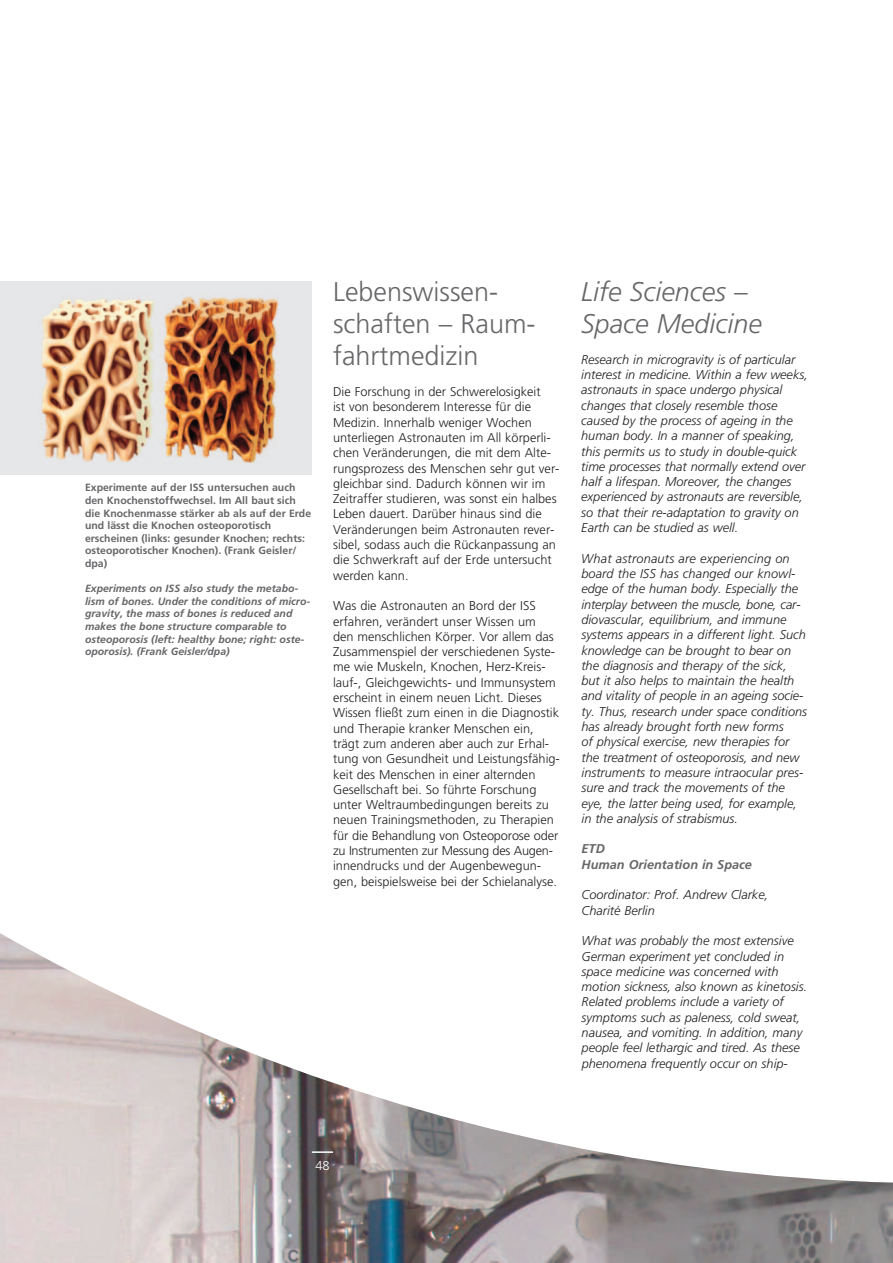
<style>
.page{position:relative;width:893px;height:1263px;background:#fff}
.page>*{position:absolute;margin:0;border:0;box-sizing:border-box;transform-origin:0 0}
.t1{font:300 27px/32.2px "Frutiger LT Std";color:#67676a}
.t2{font:italic 300 27px/32.2px "Frutiger LT Std";color:#67676a}
.t3{font:italic 300 12.75px/15.3px "Frutiger LT Std";color:#231f20}
.t4{font:300 12.75px/15.3px "Frutiger LT Std";color:#231f20}
.t5{font:italic 700 12.75px/15.3px "Frutiger LT Std";color:#67676a}
.t6{font:300 12.75px "Frutiger LT Std";color:#fff}
.t7{font:700 10.5px/12.6px "Frutiger LT Std";color:#67676a}
.t8{font:italic 700 10.5px/12.6px "Frutiger LT Std";color:#67676a}
</style>
<div class="page">
<img style="left:0;top:1183px;width:893px;height:80px">
<svg style="left:0;top:933px;width:893px;height:250px"></svg>
<hr style="left:312px;top:1151px;width:21px;height:2px;background:#fff">
<div style="left:0;top:281px;width:312px;height:194px;background:#e6e7e9"></div>
<img style="left:41px;top:296px;width:238px;height:166px">
<p class="t7" style="left:85px;top:481px;width:228px">Experimente auf der ISS untersuchen auch den Knochenstoffwechsel. Im All baut sich die Knochenmasse stärker ab als auf der Erde und lässt die Knochen osteoporotisch erscheinen (links: gesunder Knochen; rechts: osteoporotischer Knochen). (Frank Geisler/ dpa)</p>
<p class="t8" style="left:85px;top:582px;width:227px">Experiments on ISS also study the metabo&shy;lism of bones. Under the conditions of micro&shy;gravity, the mass of bones is reduced and makes the bone structure comparable to osteoporosis (left: healthy bone; right: oste&shy;oporosis). (Frank Geisler/dpa)</p>
<h1 class="t1" style="left:333px;top:276px;width:204px">Lebenswissen&shy;schaften – Raum&shy;fahrtmedizin</h1>
<p class="t4" style="left:333px;top:384px;width:228px">Die Forschung in der Schwerelosigkeit<br>ist von besonderem Interesse für die Medizin. Innerhalb weniger Wochen unterliegen Astronauten im All körperli&shy;chen Veränderungen, die mit dem Alte&shy;rungsprozess des Menschen sehr gut ver&shy;gleichbar sind. Dadurch können wir im Zeitraffer studieren, was sonst ein halbes Leben dauert. Darüber hinaus sind die Veränderungen beim Astronauten rever&shy;sibel, sodass auch die Rückanpassung an die Schwerkraft auf der Erde untersucht werden kann.</p>
<p class="t4" style="left:333px;top:598px;width:228px">Was die Astronauten an Bord der ISS erfahren, verändert unser Wissen um<br>den menschlichen Körper. Vor allem das Zusammenspiel der verschiedenen Syste&shy;me wie M uskeln, Knochen, Herz-Kreis&shy;lauf-, Gleichgewichts- und Immunsystem erscheint in einem neuen Licht. Dieses Wissen fließt zum einen in die Diagnostik und Therapie kranker Menschen ein, trägt zum anderen aber auch zur Erhal&shy;tung von Gesundheit und Leistungsfähig&shy;keit des Menschen in einer alternden Gesellschaft bei. So führte Forschung unter Weltraumbedingungen bereits zu neuen Trainingsmethoden, zu Therapien für die Behandlung von Osteoporose oder zu Instrumenten zur Messung des Augen&shy;innendrucks und der Augenbewegun&shy;gen, beispielsweise bei der Schielanalyse.</p>
<h1 class="t2" style="left:581px;top:276px;width:182px">Life Sciences –<br>Space Medicine</h1>
<p class="t3" style="left:581px;top:352px;width:228px">Research in microgravity is of particular interest in medicine. Within a few weeks, astronauts in space undergo physical changes that closely resemble those caused by the process of ageing in the human body. In a manner of speaking, this permits us to study in double-quick time processes that normally extend over half a lifespan. Moreover, the changes experienced by astronauts are reversible, so that their re-adaptation to gravity on Earth can be studied as well.</p>
<p class="t3" style="left:581px;top:551px;width:227px">What astronauts are experiencing on board the ISS has changed our knowl&shy;edge of the human body. Especially the interplay between the muscle, bone, car&shy;diovascular, equilibrium, and immune systems appears in a different light. Such knowledge can be brought to bear on the diagnosis and therapy of the sick, but it also helps to maintain the health and vitality of people in an ageing socie&shy;ty. Thus, research under space conditions has already brought forth new forms<br>of physical exercise, new therapies for the treatment of osteoporosis, and new instruments to measure intraocular pres&shy;sure and track the movements of the eye, the latter being used, for example, in the analysis of strabismus.</p>
<p class="t5" style="left:582px;top:841px;width:172px">ETD<br>Human Orientation in Space</p>
<p class="t3" style="left:582px;top:887px;width:188px">Coordinator: Prof. A ndrew Clarke,<br>Charité Berlin</p>
<p class="t3" style="left:582px;top:933px;width:227px">What was probably the most extensive German experiment yet concluded in space medicine was concerned with motion sickness, also known as kinetosis.<br>Related problems include a variety of symptoms such as paleness, cold sweat, nausea, and vomiting. In addition, many people feel lethargic and tired. As these phenomena frequently occur on ship-</p>
<p class="t6" style="left:315px;top:1158px;width:16px">48</p>
</div>
